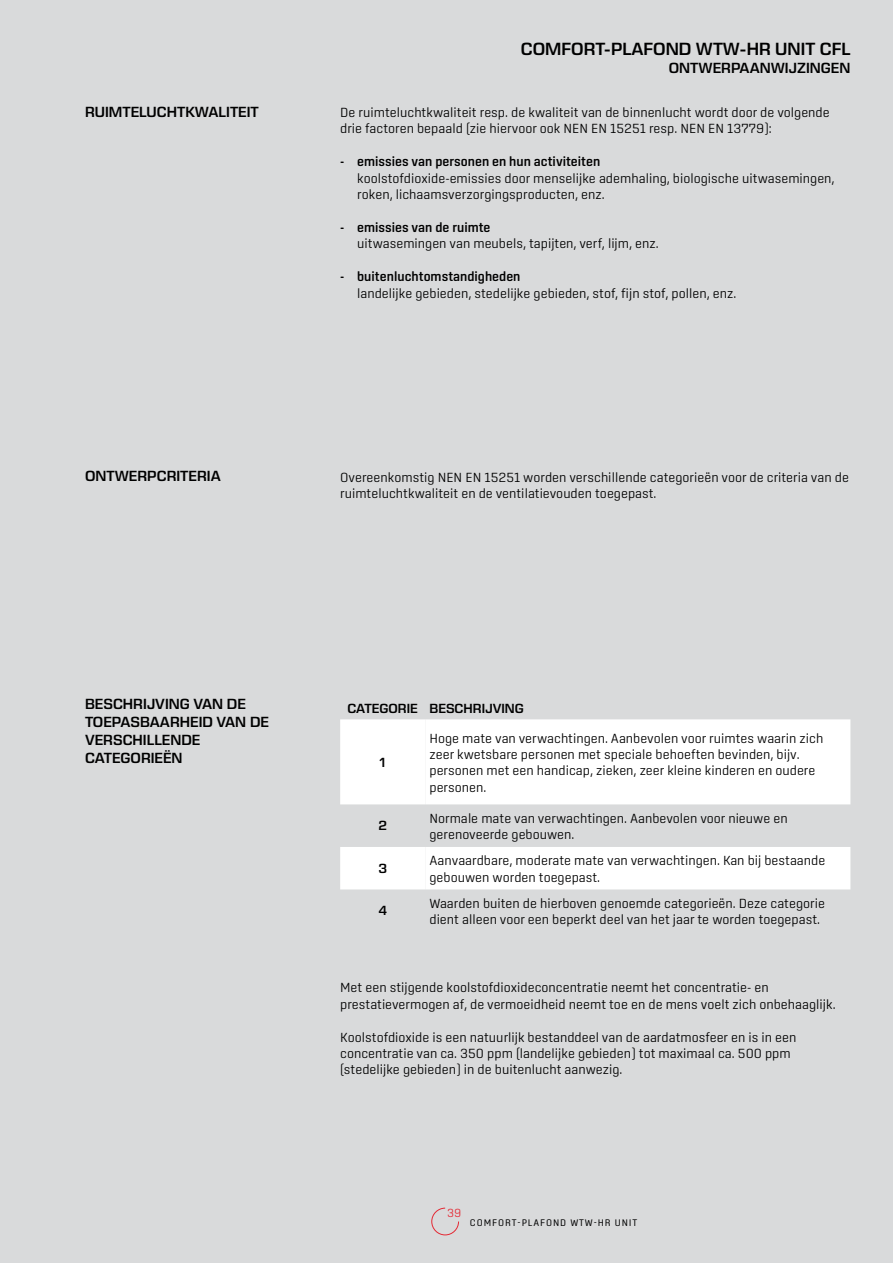
<style>
.page{position:relative;width:893px;height:1263px;background:#d9dadb}
.page>*{position:absolute;margin:0;border:0;box-sizing:border-box;transform-origin:0 0}
.t1{font:600 18px "Eurostile Next LT Pro";color:#000}
.t2{font:600 15px/18px "Eurostile Next LT Pro";color:#000}
.t3{font:300 13.5px/16.2px "Center";color:#000}
.t4{font:500 13.5px "Center";color:#000}
.t5{font:600 13.5px "Eurostile Next LT Pro";color:#000}
.t6{font:300 12px "Center";color:#e42934}
.t7{font:9.75px "Center";letter-spacing:.095em;color:#000}
</style>
<div class="page">
<svg style="left:431px;top:1207px;width:28px;height:29px"></svg>
<svg style="left:340px;top:889px;width:510px;height:1px"></svg>
<svg style="left:340px;top:719px;width:85px;height:170px"></svg>
<svg style="left:425px;top:719px;width:425px;height:170px;fill:#fff"></svg>
<h1 class="t1" style="left:521px;top:39px;width:331px">COMFORT-PLAFOND WTW-HR UNIT CFL</h1>
<p class="t2" style="left:669px;top:59px;width:183px">ONTWERPAANWIJZINGEN</p>
<p class="t2" style="left:85px;top:103px;width:175px">RUIMTELUCHTKWALITEIT</p>
<p class="t3" style="left:340px;top:104px;width:491px">De ruimteluchtkwaliteit resp. de kwaliteit van de binnenlucht wordt door de volgende drie factoren bepaald (zie hiervoor ook NEN EN 15251 resp. NEN EN 13779):</p>
<p class="t4" style="left:340px;top:154px;width:262px">- emissies van personen en hun activiteiten</p>
<p class="t3" style="left:357px;top:170px;width:479px">koolstofdioxide-emissies door menselijke ademhaling, biologische uitwasemingen, roken, lichaamsverzorgingsproducten, enz.</p>
<p class="t4" style="left:340px;top:220px;width:152px">- emissies van de ruimte</p>
<p class="t3" style="left:357px;top:235px;width:303px">uitwasemingen van meubels, tapijten, verf, lijm, enz.</p>
<p class="t4" style="left:340px;top:269px;width:182px">- buitenluchtomstandigheden</p>
<p class="t3" style="left:357px;top:285px;width:381px">landelijke gebieden, stedelijke gebieden, stof, fijn stof, pollen, enz.</p>
<p class="t2" style="left:85px;top:467px;width:137px">ONTWERPCRITERIA</p>
<p class="t3" style="left:340px;top:469px;width:510px">Overeenkomstig NEN EN 15251 worden verschillende categorieën voor de criteria van de ruimteluchtkwaliteit en de ventilatievouden toegepast.</p>
<p class="t2" style="left:85px;top:695px;width:185px">BESCHRIJVING VAN DE<br>TOEPASBAARHEID VAN DE<br>VERSCHILLENDE<br>CATEGORIEËN</p>
<p class="t5" style="left:348px;top:701px;width:178px">CATEGORIE BESCHRIJVING</p>
<p class="t3" style="left:429px;top:730px;width:395px">Hoge mate van verwachtingen. Aanbevolen voor ruimtes waarin zich zeer kwetsbare personen met speciale behoeften bevinden, bijv. personen met een handicap, zieken, zeer kleine kinderen en oudere personen.</p>
<p class="t5" style="left:379px;top:754px;width:8px">1</p>
<p class="t5" style="left:378px;top:818px;width:10px">2</p>
<p class="t3" style="left:429px;top:810px;width:360px">Normale mate van verwachtingen. Aanbevolen voor nieuwe en gerenoveerde gebouwen.</p>
<p class="t5" style="left:378px;top:861px;width:10px">3</p>
<p class="t3" style="left:429px;top:852px;width:397px">Aanvaardbare, moderate mate van verwachtingen. Kan bij bestaande gebouwen worden toegepast.</p>
<p class="t5" style="left:378px;top:903px;width:10px">4</p>
<p class="t3" style="left:429px;top:895px;width:397px">Waarden buiten de hierboven genoemde categorieën. Deze categorie dient alleen voor een beperkt deel van het jaar te worden toegepast.</p>
<p class="t3" style="left:340px;top:979px;width:497px">Met een stijgende koolstofdioxideconcentratie neemt het concentratie- en prestatievermogen af, de vermoeidheid neemt toe en de mens voelt zich onbehaaglijk.</p>
<p class="t3" style="left:340px;top:1029px;width:458px">Koolstofdioxide is een natuurlijk bestanddeel van de aardatmosfeer en is in een concentratie van ca. 350 ppm (landelijke gebieden) tot maximaal ca. 500 ppm (stedelijke gebieden) in de buitenlucht aanwezig.</p>
<p class="t6" style="left:447px;top:1206px;width:16px">39</p>
<p class="t7" style="left:470px;top:1217px;width:169px">COMFORT-PLAFOND WTW-HR UNIT</p>
</div>
